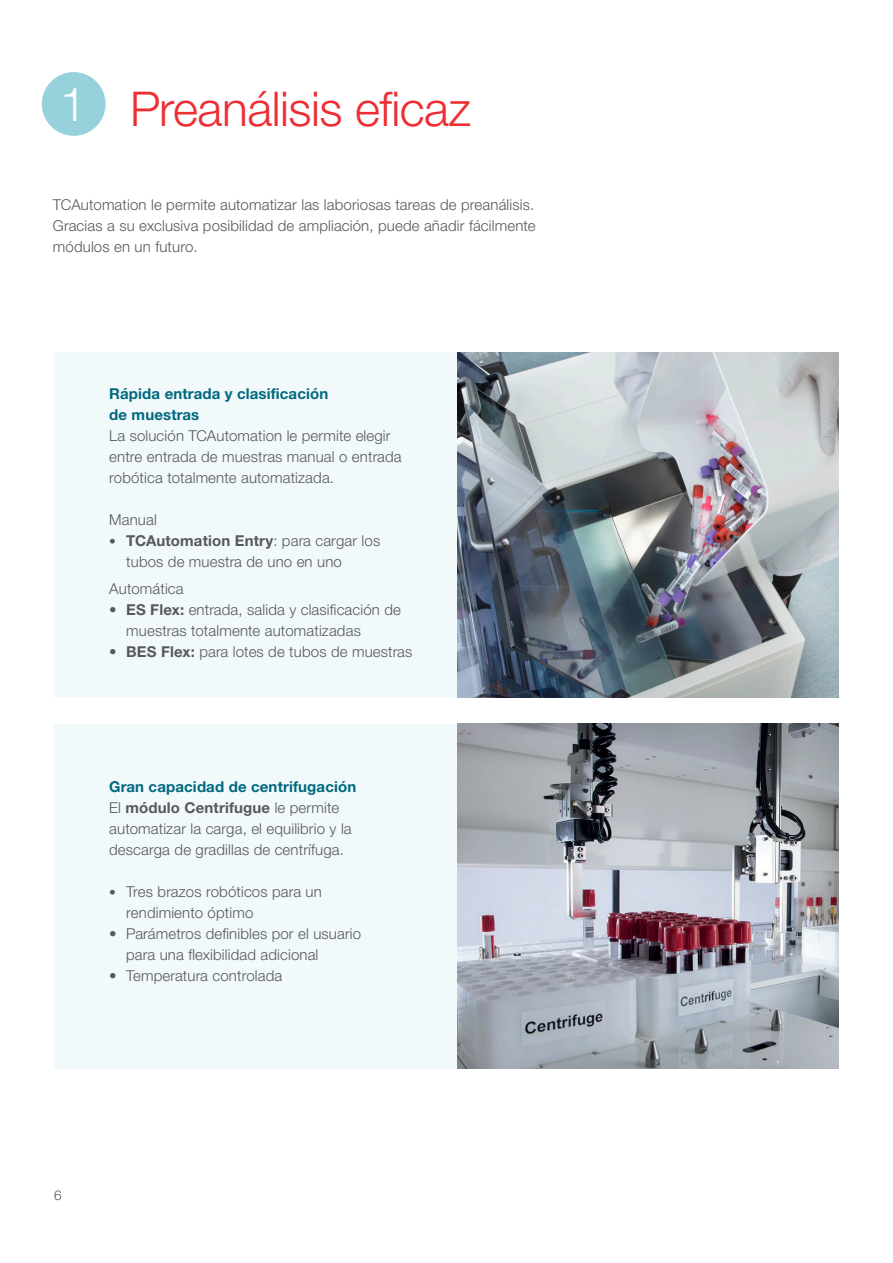
<style>
.page{position:relative;width:893px;height:1263px;background:#fff}
.page>*{position:absolute;margin:0;border:0;box-sizing:border-box;transform-origin:0 0}
.Headline{font:300 48px "Helvetica Neue LTW1 G";letter-spacing:-.01em;color:#ee2d33}
.Pull_Quote{font:300 46.8px "Helvetica Neue LTW1 G";color:#fff}
.Body_Copy{font:300 15px/21px "Helvetica Neue LTW1 G";letter-spacing:.01em;color:#57585a}
.Body_Copy-2{font:700 15px/21px "Helvetica Neue LTW1 G";letter-spacing:.01em;color:#00687f}
.t1{font:300 13.5px "Helvetica Neue LTW1 G";color:#57585a}
.s1{font-size:13.5px}
.s2{font-weight:700}
</style>
<div class="page">
<div style="left:661px;top:352px;width:7px;height:26px;background:#c7ced3"></div>
<div style="left:55px;top:353px;width:403px;height:344px;background:#f1f9fa"></div>
<div style="left:55px;top:724px;width:403px;height:344px;background:#f1f9fa"></div>
<div style="left:42px;top:72px;width:64px;height:64px;background:#97d1dc;border-radius:50%"></div>
<img style="left:457px;top:353px;width:382px;height:344px">
<img style="left:457px;top:724px;width:382px;height:344px">
<p class="Pull_Quote" style="left:60px;top:76px;width:28px">1</p>
<p class="Headline" style="left:130px;top:79px;width:342px">Preanálisis eficaz</p>
<p class="Body_Copy" style="left:53px;top:194px;width:484px;text-align:justify">TCAutomation le permite automatizar las laboriosas tareas de preanálisis.<br>Gracias a su exclusiva posibilidad de ampliación, puede añadir fácilmente módulos en un futuro.</p>
<p class="Body_Copy-2" style="left:109px;top:383px;width:221px">Rápida entrada y clasificación de muestras</p>
<p class="Body_Copy" style="left:109px;top:425px;width:294px">La solución TCAutomation le permite elegir entre entrada de muestras manual o entrada robótica totalmente automatizada.</p>
<p class="Body_Copy" style="left:109px;top:509px;width:49px">Manual</p>
<p class="Body_Copy" style="left:126px;top:530px;width:256px;text-indent:-17px"><span class="s1">•</span> <span class="s2">TCAutomation Entry</span>: para cargar los tubos de muestra de uno en uno</p>
<p class="Body_Copy" style="left:109px;top:578px;width:76px">Automática</p>
<p class="Body_Copy" style="left:126px;top:599px;width:276px;text-indent:-17px">• <span class="s2">ES Flex:</span> entrada, salida y clasificación de muestras totalmente automatizadas</p>
<p class="Body_Copy" style="left:109px;top:641px;width:305px">• <span class="s2">BES Flex:</span> para lotes de tubos de muestras</p>
<p class="Body_Copy-2" style="left:109px;top:776px;width:249px">Gran capacidad de centrifugación</p>
<p class="Body_Copy" style="left:109px;top:797px;width:244px">El <span class="s2">módulo Centrifugue</span> le permite automatizar la carga, el equilibrio y la descarga de gradillas de centrífuga.</p>
<p class="Body_Copy" style="left:126px;top:881px;width:197px;text-indent:-17px"><span class="s1">•</span> Tres brazos robóticos para un rendimiento óptimo</p>
<p class="Body_Copy" style="left:126px;top:923px;width:236px;text-indent:-17px">• Parámetros definibles por el usuario para una flexibilidad adicional</p>
<p class="Body_Copy" style="left:109px;top:965px;width:175px">• Temperatura controlada</p>
<p class="t1" style="left:54px;top:1186px;width:9px">6</p>
</div>
